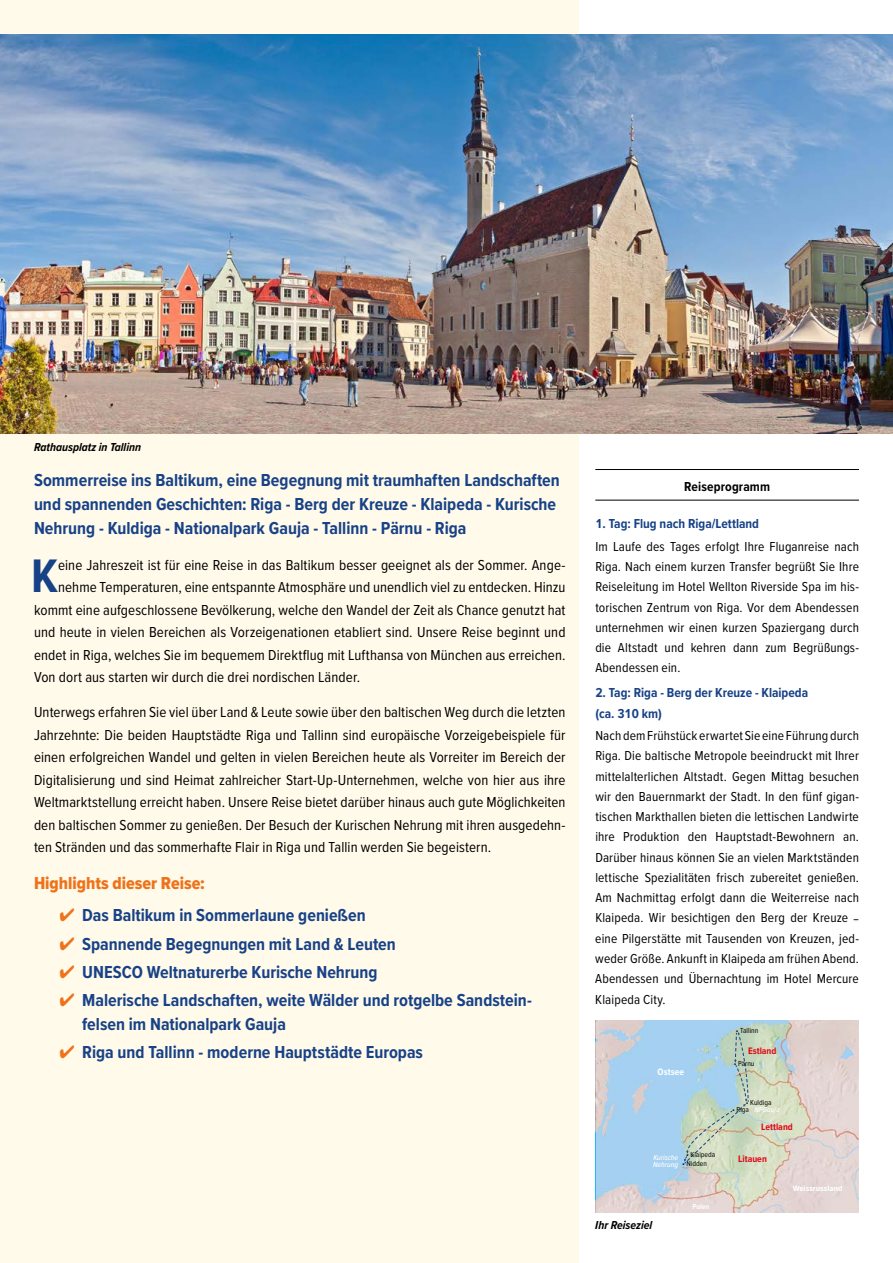
<style>
.page{position:relative;width:893px;height:1263px;background:#fff}
.page>*{position:absolute;margin:0;border:0;box-sizing:border-box;transform-origin:0 0}
.t1{font:700 48.75px "Proxima Nova Cond";color:#184287}
.t2{font:700 18px/24px "Proxima Nova Cond";color:#184287}
.t3{font:18px "Proxima Nova Cond Extrabld";color:#ee7219}
.t4{font:15px/22.5px "Proxima Nova Cond";letter-spacing:.005em;color:#000;text-align:justify}
.t5{font:13.5px/20.2px "Proxima Nova Cond";letter-spacing:.01em;color:#000;text-align:justify}
.t6{font:700 13.5px/20.2px "Proxima Nova Cond";color:#184287}
.t7{font:700 13.5px "Proxima Nova Cond";letter-spacing:.01em;color:#000}
.t8{font:italic 700 12px "Proxima Nova Cond";color:#000}
.t9{font:700 9.75px "Proxima Nova Cond";color:#e30613}
.t10{font:700 9.75px "Proxima Nova Cond";color:#fff}
.t11{font:7.5px "Proxima Nova Cond";color:#000}
.t12{font:italic 500 7.5px/7.5px "Proxima Nova Cond";color:#fff}
.t13{font:700 7.5px "Enzo OT";color:#fff}
.t14{font:700 7.5px "Proxima Nova Cond";color:#fff}
.s1{color:#ee7219}
</style>
<div class="page">
<div style="left:0;top:0;width:579px;height:1263px;background:#fffaea"></div>
<hr style="left:595px;top:469px;width:264px;height:1px;background:#000">
<hr style="left:595px;top:500px;width:264px;height:1px;background:#000">
<img style="left:0;top:34px;width:893px;height:400px">
<img style="left:596px;top:1021px;width:263px;height:191px">
<svg style="left:684px;top:1032px;width:65px;height:132px;background:#b6d0cc"></svg>
<p class="t8" style="left:34px;top:438px;width:109px">Rathausplatz in Tallinn</p>
<p class="t2" style="left:34px;top:468px;width:527px">Sommerreise ins Baltikum, eine Begegnung mit traumhaften Landschaften und spannenden Geschichten: Riga - Berg der Kreuze - Klaipeda - Kurische<br>Nehrung - Kuldiga - Nationalpark Gauja - Tallinn - Pärnu - Riga</p>
<h1 class="t1" style="left:31px;top:540px;width:28px">K</h1>
<p class="t4" style="left:58px;top:553px;width:509px">eine Jahreszeit ist für eine Reise in das Baltikum besser geeignet als der Sommer. Ange-</p>
<p class="t4" style="left:58px;top:575px;width:509px">nehme Temperaturen, eine entspannte Atmosphäre und unendlich viel zu entdecken. Hinzu</p>
<p class="t4" style="left:34px;top:598px;width:533px">kommt eine aufgeschlossene Bevölkerung, welche den Wandel der Zeit als Chance genutzt hat</p>
<p class="t4" style="left:34px;top:620px;width:533px">und heute in vielen Bereichen als Vorzeigenationen etabliert sind. Unsere Reise beginnt und</p>
<p class="t4" style="left:34px;top:643px;width:533px">endet in Riga, welches Sie im bequemem Direktflug mit Lufthansa von München aus erreichen.</p>
<p class="t4" style="left:34px;top:665px;width:328px">Von dort aus starten wir durch die drei nordischen Länder.</p>
<p class="t4" style="left:34px;top:700px;width:533px">Unterwegs erfahren Sie viel über Land &amp; Leute sowie über den baltischen Weg durch die letzten Jahrzehnte: Die beiden Hauptstädte Riga und Tallinn sind europäische Vorzeigebeispiele für einen erfolgreichen Wandel und gelten in vielen Bereichen heute als Vorreiter im Bereich der Digitalisierung und sind Heimat zahlreicher Start-Up-Unternehmen, welche von hier aus ihre Weltmarktstellung erreicht haben. Unsere Reise bietet darüber hinaus auch gute Möglichkeiten den baltischen Sommer zu genießen. Der Besuch der Kurischen Nehrung mit ihren ausgedehn&shy;ten Stränden und das sommerhafte Flair in Riga und Tallin werden Sie begeistern.</p>
<p class="t3" style="left:34px;top:873px;width:172px">Highlights dieser Reise:</p>
<p class="t2" style="left:60px;top:903px;width:308px"><span class="s1">✔</span> Das Baltikum in Sommerlaune genießen</p>
<p class="t2" style="left:60px;top:931px;width:338px"><span class="s1">✔</span> Spannende Begegnungen mit Land &amp; Leuten</p>
<p class="t2" style="left:60px;top:959px;width:320px"><span class="s1">✔</span> UNESCO Weltnaturerbe Kurische Nehrung</p>
<p class="t2" style="left:82px;top:988px;width:451px;text-indent:-23px"><span class="s1">✔</span> Malerische Landschaften, weite Wälder und rotgelbe Sandstein&shy;felsen im Nationalpark Gauja</p>
<p class="t2" style="left:60px;top:1040px;width:365px"><span class="s1">✔</span> Riga und Tallinn - moderne Hauptstädte Europas</p>
<p class="t7" style="left:684px;top:477px;width:88px">Reiseprogramm</p>
<p class="t6" style="left:595px;top:514px;width:165px">1. Tag: Flug nach Riga/Lettland</p>
<p class="t5" style="left:595px;top:536px;width:265px">Im Laufe des Tages erfolgt Ihre Fluganreise nach Riga. Nach einem kurzen Transfer begrüßt Sie Ihre Reiseleitung im Hotel Wellton Riverside Spa im his&shy;torischen Zentrum von Riga. Vor dem Abendessen unternehmen wir einen kurzen Spaziergang durch die Altstadt und kehren dann zum Begrüßungs-Abendessen ein.</p>
<p class="t6" style="left:595px;top:682px;width:214px">2. Tag: Riga - Berg der Kreuze - Klaipeda (ca. 310 km)</p>
<p class="t5" style="left:595px;top:725px;width:265px">Nach dem Frühstück erwartet Sie eine Führung durch Riga. Die baltische Metropole beeindruckt mit Ihrer mittelalterlichen Altstadt. Gegen Mittag besuchen wir den Bauernmarkt der Stadt. In den fünf gigan&shy;tischen Markthallen bieten die lettischen Landwirte ihre Produktion den Hauptstadt-Bewohnern an.<br>Darüber hinaus können Sie an vielen Marktständen lettische Spezialitäten frisch zubereitet genießen.<br>Am Nachmittag erfolgt dann die Weiterreise nach Klaipeda. Wir besichtigen den Berg der Kreuze – eine Pilgerstätte mit Tausenden von Kreuzen, jed&shy;weder Größe. Ankunft in Klaipeda am frühen Abend.<br>Abendessen und Übernachtung im Hotel Mercure Klaipeda City.</p>
<p class="t11" style="left:736px;top:1025px;width:24px">• Tallinn</p>
<p class="t9" style="left:748px;top:1043px;width:30px">Estland</p>
<p class="t10" style="left:658px;top:1065px;width:28px">Ostsee</p>
<p class="t11" style="left:734px;top:1058px;width:22px">• Pärnu</p>
<p class="t11" style="left:746px;top:1097px;width:27px">• Kuldiga</p>
<p class="t9" style="left:761px;top:1120px;width:33px">Lettland</p>
<p class="t12" style="left:754px;top:1106px;width:27px">NPGauja</p>
<p class="t11" style="left:732px;top:1104px;width:18px">• Riga</p>
<p class="t11" style="left:686px;top:1149px;width:31px">• Klaipeda</p>
<p class="t12" style="left:653px;top:1153px;width:26px">Kurische<br>Nehrung</p>
<p class="t9" style="left:738px;top:1152px;width:30px">Litauen</p>
<p class="t11" style="left:682px;top:1158px;width:26px">• Nidden</p>
<p class="t8" style="left:595px;top:1216px;width:59px">Ihr Reiseziel</p>
<p class="t14" style="left:692px;top:1201px;width:18px">Polen</p>
<p class="t13" style="left:793px;top:1183px;width:52px">Weissrussland</p>
</div>
